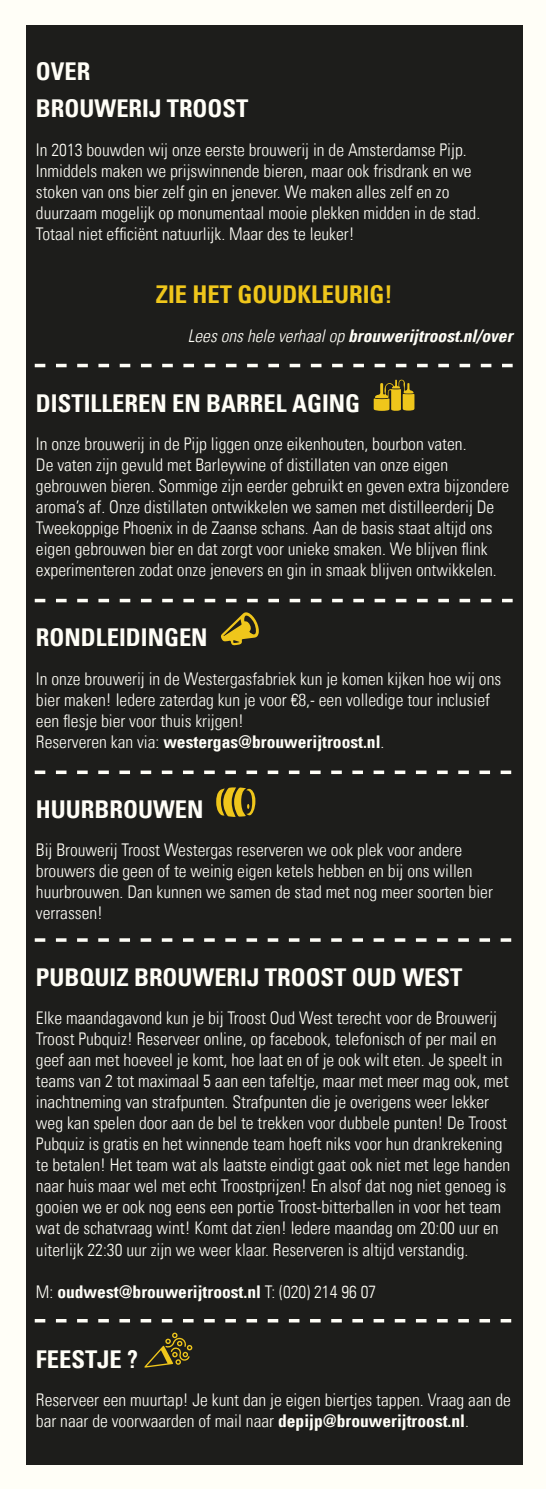
<style>
.page{position:relative;width:546px;height:1489px;background:#fff}
.page>*{position:absolute;margin:0;border:0;box-sizing:border-box;transform-origin:0 0}
.t1{font:700 condensed 24.5px/37.8px "Univers LT";color:#fffef7}
.t2{font:700 condensed 24.5px "Univers LT";color:#efc61b}
.t3{font:300 condensed 17.5px/21px "Univers LT";color:#fffef7}
.t4{font:italic 700 condensed 17.5px "Univers LT";color:#fffef7}
.t5{font:700 condensed 17.5px "Univers LT";color:#fffef7}
.s1{font-weight:300}
.s2{font-weight:700}
</style>
<div class="page">
<div style="left:0;top:0;width:546px;height:1488px;background:#fffef7"></div>
<div style="left:26px;top:25px;width:496px;height:1438px;background:#1d1d1b"></div>
<svg style="left:221px;top:612px;width:38px;height:33px"></svg>
<svg style="left:216px;top:787px;width:39px;height:30px"></svg>
<svg style="left:373px;top:379px;width:41px;height:32px"></svg>
<svg style="left:35px;top:364px;width:477px;height:3px"></svg>
<svg style="left:35px;top:599px;width:477px;height:3px"></svg>
<svg style="left:35px;top:770px;width:476px;height:4px"></svg>
<svg style="left:35px;top:938px;width:476px;height:3px"></svg>
<svg style="left:35px;top:1319px;width:476px;height:3px"></svg>
<svg style="left:144px;top:1332px;width:49px;height:35px"></svg>
<h1 class="t1" style="left:36px;top:52px;width:214px">OVER<br>BROUWERIJ TROOST</h1>
<p class="t3" style="left:36px;top:139px;width:446px">In 2013 bouwden wij onze eerste brouwerij in de Amsterdamse Pijp.<br>Inmiddels maken we prijswinnende bieren, maar ook frisdrank en we stoken van ons bier zelf gin en jenever. We maken alles zelf en zo duurzaam mogelijk op monumentaal mooie plekken midden in de stad.<br>Totaal niet efficiënt natuurlijk. Maar des te leuker!</p>
<h1 class="t2" style="left:156px;top:279px;width:238px">ZIE HET GOUDKLEURIG!</h1>
<p class="t4" style="left:188px;top:324px;width:326px"><span class="s1">Lees ons hele verhaal op</span> brouwerijtroost.nl/over</p>
<h1 class="t1" style="left:36px;top:384px;width:325px">DISTILLEREN EN BARREL AGING</h1>
<p class="t3" style="left:36px;top:433px;width:475px">In onze brouwerij in de Pijp liggen onze eikenhouten, bourbon vaten.<br>De vaten zijn gevuld met Barleywine of distillaten van onze eigen gebrouwen bieren. Sommige zijn eerder gebruikt en geven extra bijzondere aroma’s af. Onze distillaten ontwikkelen we samen met distilleerderij De Tweekoppige Phoenix in de Zaanse schans. Aan de basis staat altijd ons eigen gebrouwen bier en dat zorgt voor unieke smaken. We blijven flink experimenteren zodat onze jenevers en gin in smaak blijven ontwikkelen.</p>
<h1 class="t1" style="left:36px;top:618px;width:173px">RONDLEIDINGEN</h1>
<p class="t3" style="left:36px;top:668px;width:467px">In onze brouwerij in de Westergasfabriek kun je komen kijken hoe wij ons bier maken! Iedere zaterdag kun je voor €8,- een volledige tour inclusief een flesje bier voor thuis krijgen!<br>Reserveren kan via: <span class="s2">westergas@brouwerijtroost.nl</span>.</p>
<h1 class="t1" style="left:36px;top:790px;width:169px">HUURBROUWEN</h1>
<p class="t3" style="left:36px;top:839px;width:458px">Bij Brouwerij Troost Westergas reserveren we ook plek voor andere brouwers die geen of te weinig eigen ketels hebben en bij ons willen huurbrouwen. Dan kunnen we samen de stad met nog meer soorten bier verrassen!</p>
<h1 class="t1" style="left:36px;top:958px;width:428px">PUBQUIZ BROUWERIJ TROOST OUD WEST</h1>
<p class="t3" style="left:36px;top:1007px;width:476px">Elke maandagavond kun je bij Troost Oud West terecht voor de Brouwerij Troost Pubquiz! Reserveer online, op facebook, telefonisch of per mail en geef aan met hoeveel je komt, hoe laat en of je ook wilt eten. Je speelt in teams van 2 tot maximaal 5 aan een tafeltje, maar met meer mag ook, met inachtneming van strafpunten. Strafpunten die je overigens weer lekker weg kan spelen door aan de bel te trekken voor dubbele punten! De Troost Pubquiz is gratis en het winnende team hoeft niks voor hun drankrekening te betalen! Het team wat als laatste eindigt gaat ook niet met lege handen naar huis maar wel met echt Troostprijzen! En alsof dat nog niet genoeg is gooien we er ook nog eens een portie Troost-bitterballen in voor het team wat de schatvraag wint! Komt dat zien! Iedere maandag om 20:00 uur en uiterlijk 22:30 uur zijn we weer klaar. Reserveren is altijd verstandig.</p>
<p class="t5" style="left:36px;top:1280px;width:342px"><span class="s1">M:</span> oudwest@brouwerijtroost.nl <span class="s1">T: (020) 214 96 07</span></p>
<h1 class="t1" style="left:36px;top:1339px;width:104px">FEESTJE ?</h1>
<p class="t3" style="left:36px;top:1389px;width:476px">Reserveer een muurtap! Je kunt dan je eigen biertjes tappen. Vraag aan de bar naar de voorwaarden of mail naar <span class="s2">depijp@brouwerijtroost.nl</span>.</p>
</div>
